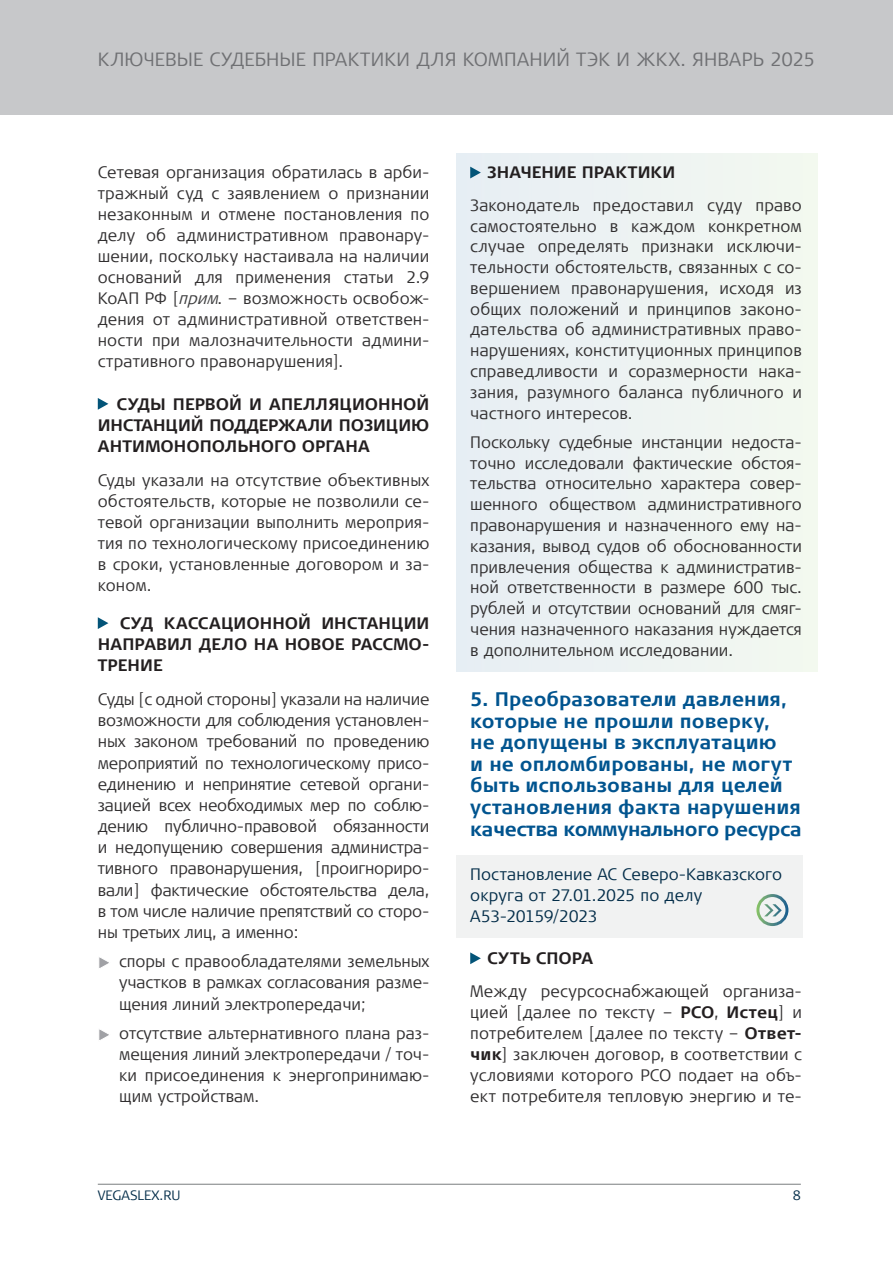
<style>
.page{position:relative;width:893px;height:1263px;background:#fff}
.page>*{position:absolute;margin:0;border:0;box-sizing:border-box;transform-origin:0 0}
.t1{font:700 19.5px/21.6px "Signa Offc Pro";letter-spacing:.005em;color:#01548f}
.t2{font:300 19.05px "Signa Offc Pro";letter-spacing:.005em;color:#6f7073}
.t3{font:300 16.5px/21px "Signa Offc Pro";color:#312f30;text-align:justify}
.t4{font:700 16.5px/21px "Signa Offc Pro";color:#231f20;text-align:justify}
.t5{font:300 16.5px/21px "Signa Offc Pro";letter-spacing:.005em;color:#032d49}
.t6{font:300 13.5px "Signa Offc Pro";color:#032d49}
.s1{font-style:italic;color:#3e3e3f}
.s2{font-weight:700;color:#231f20}
</style>
<div class="page">
<div style="left:0;top:0;width:893px;height:115px;background:#c7c8ca"></div>
<hr style="left:98px;top:1184px;width:703px;height:1px;background:#797d7f">
<div style="left:456px;top:153px;width:362px;height:519px;background:#edf3f2"></div>
<div style="left:456px;top:855px;width:347px;height:82px;background:#f1f2f2"></div>
<svg style="left:470px;top:167px;width:11px;height:11px"></svg>
<svg style="left:470px;top:952px;width:11px;height:12px"></svg>
<svg style="left:98px;top:398px;width:10px;height:12px"></svg>
<svg style="left:98px;top:617px;width:10px;height:12px"></svg>
<svg style="left:99px;top:957px;width:10px;height:11px"></svg>
<svg style="left:99px;top:1029px;width:10px;height:11px"></svg>
<div style="left:756px;top:894px;width:32px;height:32px;border:3px solid #fff;border-radius:50%"></div>
<svg style="left:764px;top:904px;width:18px;height:12px"></svg>
<p class="t2" style="left:98px;top:46px;width:719px">КЛЮЧЕВЫЕ СУДЕБНЫЕ ПРАКТИКИ ДЛЯ КОМПАНИЙ ТЭК И ЖКХ. ЯНВАРЬ 2025</p>
<p class="t3" style="left:98px;top:161px;width:333px">Сетевая организация обратилась в арби&shy;тражный суд с заявлением о признании незаконным и отмене постановления по делу об административном правонару&shy;шении, поскольку настаивала на наличии оснований для применения статьи 2.9<br>КоАП РФ [<span class="s1">прим</span>. – возможность освобож&shy;дения от административной ответствен&shy;ности при малозначительности админи&shy;стративного правонарушения].</p>
<p class="t4" style="left:98px;top:393px;width:333px;text-indent:19px">СУДЫ ПЕРВОЙ И АПЕЛЛЯЦИОННОЙ ИНСТАНЦИЙ ПОДДЕРЖАЛИ ПОЗИЦИЮ АНТИМОНОПОЛЬНОГО ОРГАНА</p>
<p class="t3" style="left:98px;top:469px;width:333px">Суды указали на отсутствие объективных обстоятельств, которые не позволили се&shy;тевой организации выполнить мероприя&shy;тия по технологическому присоединению в сроки, установленные договором и за&shy;коном.</p>
<p class="t4" style="left:98px;top:612px;width:333px;text-indent:22px">СУД КАССАЦИОННОЙ ИНСТАНЦИИ НАПРАВИЛ ДЕЛО НА НОВОЕ РАССМО-ТРЕНИЕ</p>
<p class="t3" style="left:98px;top:688px;width:333px">Суды [с одной стороны] указали на наличие возможности для соблюдения установлен&shy;ных законом требований по проведению мероприятий по технологическому присо&shy;единению и непринятие сетевой органи&shy;зацией всех необходимых мер по соблю&shy;дению публично-правовой обязанности и недопущению совершения администра&shy;тивного правонарушения, [проигнориро&shy;вали] фактические обстоятельства дела, в том числе наличие препятствий со сторо&shy;ны третьих лиц, а именно:</p>
<p class="t3" style="left:119px;top:950px;width:312px">споры с правообладателями земельных участков в рамках согласования разме&shy;щения линий электропередачи;</p>
<p class="t3" style="left:119px;top:1022px;width:312px">отсутствие альтернативного плана раз&shy;мещения линий электропередачи / точ&shy;ки присоединения к энергопринимаю&shy;щим устройствам.</p>
<p class="t4" style="left:487px;top:161px;width:190px">ЗНАЧЕНИЕ ПРАКТИКИ</p>
<p class="t3" style="left:470px;top:194px;width:333px">Законодатель предоставил суду право самостоятельно в каждом конкретном случае определять признаки исключи&shy;тельности обстоятельств, связанных с со&shy;вершением правонарушения, исходя из общих положений и принципов законо&shy;дательства об административных право&shy;нарушениях, конституционных принципов справедливости и соразмерности нака&shy;зания, разумного баланса публичного и частного интересов.</p>
<p class="t3" style="left:470px;top:431px;width:333px">Поскольку судебные инстанции недоста&shy;точно исследовали фактические обстоя&shy;тельства относительно характера совер&shy;шенного обществом административного правонарушения и назначенного ему на&shy;казания, вывод судов об обоснованности привлечения общества к административ&shy;ной ответственности в размере 600 тыс. рублей и отсутствии оснований для смяг&shy;чения назначенного наказания нуждается в дополнительном исследовании.</p>
<p class="t1" style="left:470px;top:687px;width:333px">5. Преобразователи давления, которые не прошли поверку,<br>не допущены в эксплуатацию<br>и не опломбированы, не могут быть использованы для целей установления факта нарушения качества коммунального ресурса</p>
<p class="t5" style="left:470px;top:863px;width:313px">Постановление АС Северо-Кавказского округа от 27.01.2025 по делу<br>А53-20159/2023</p>
<p class="t4" style="left:487px;top:947px;width:108px">СУТЬ СПОРА</p>
<p class="t3" style="left:470px;top:980px;width:333px">Между ресурсоснабжающей организа&shy;цией [далее по тексту – <span class="s2">РСО</span>, <span class="s2">Истец</span>] и потребителем [далее по тексту – <span class="s2">Ответ&shy;чик</span>] заключен договор, в соответствии с условиями которого РСО подает на объ&shy;ект потребителя тепловую энергию и те-</p>
<p class="t6" style="left:98px;top:1186px;width:84px">VEGASLEX.RU</p>
<p class="t6" style="left:793px;top:1185px;width:10px">8</p>
</div>
